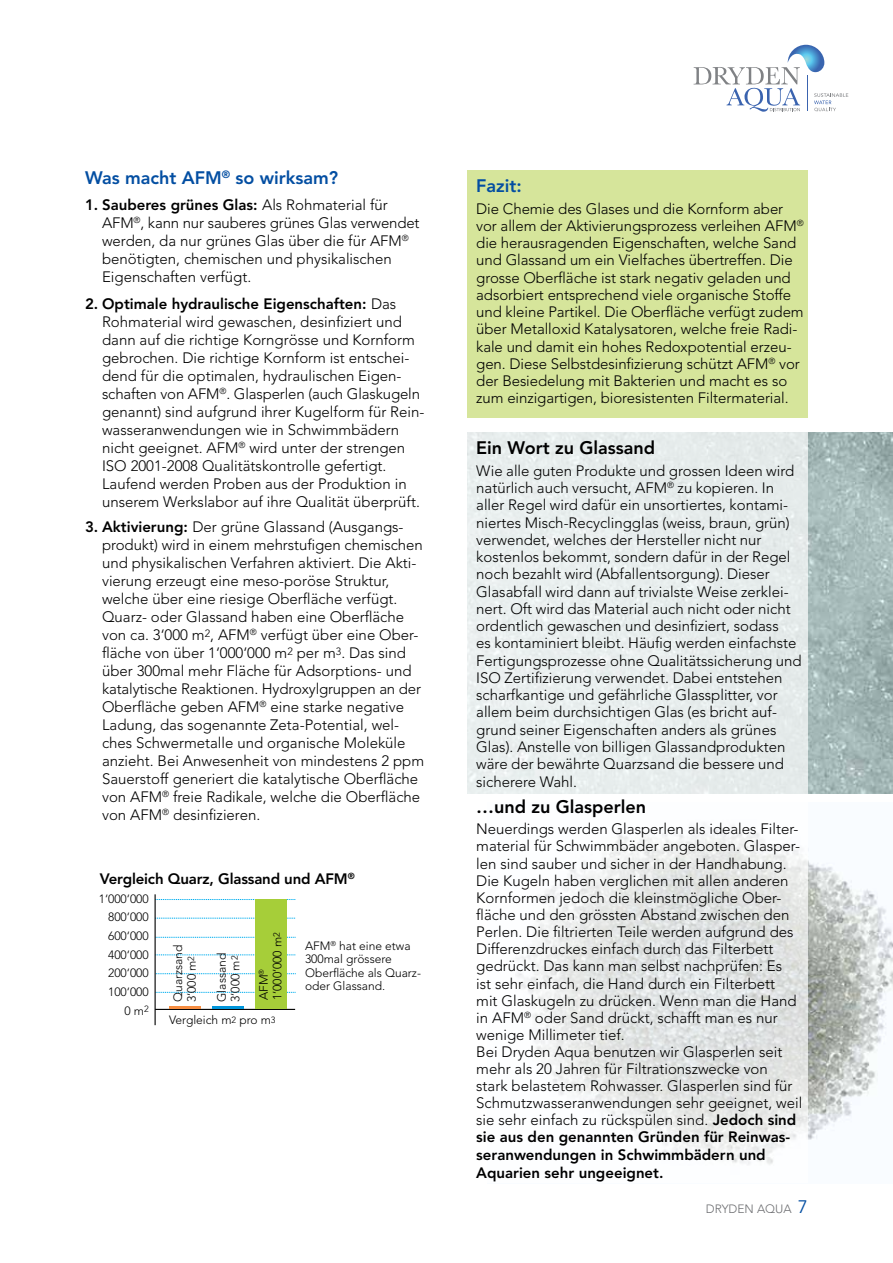
<style>
.page{position:relative;width:893px;height:1263px;background:#fff}
.page>*{position:absolute;margin:0;border:0;box-sizing:border-box;transform-origin:0 0}
.t1{font:800 18px "Avenir LT Std";color:#000}
.t2{font:800 18px "Avenir LT Std";color:#034ea2}
.t3{font:300 15px/17.2px "Avenir";color:#000}
.t4{font:800 15px/17.5px "Avenir LT Std";color:#000}
.t5{font:300 12px/13.5px "Avenir";color:#000}
.t6{font:300 12px "Avenir";color:#6d6e71}
.s1{font-family:"Avenir";font-weight:300}
.s2{font-family:"Avenir LT Std";font-weight:800}
.s3{font-size:9px}
.s4{font-weight:400;font-size:18px;color:#034ea2}
</style>
<div class="page">
<img style="left:808px;top:848px;width:85px;height:292px">
<svg style="left:693px;top:45px;width:155px;height:67px"></svg>
<img style="left:808px;top:433px;width:85px;height:361px">
<svg style="left:468px;top:432px;width:340px;height:733px;fill:#e8eeee"></svg>
<hr style="left:155px;top:1009px;width:140px;height:1px;background:#000">
<svg style="left:156px;top:899px;width:139px;height:1px"></svg>
<svg style="left:156px;top:918px;width:139px;height:1px"></svg>
<svg style="left:156px;top:937px;width:140px;height:1px"></svg>
<svg style="left:156px;top:955px;width:139px;height:1px"></svg>
<svg style="left:156px;top:973px;width:140px;height:1px"></svg>
<svg style="left:156px;top:992px;width:140px;height:1px"></svg>
<hr style="left:169px;top:1006px;width:32px;height:2px;background:#f68d41">
<hr style="left:212px;top:1006px;width:32px;height:2px;background:#0095da">
<div style="left:255px;top:899px;width:32px;height:109px;background:#a6ce39"></div>
<hr style="left:155px;top:894px;width:1px;height:131px;background:#000">
<div style="left:468px;top:170px;width:340px;height:247px;background:#d6e59b"></div>
<p class="t2" style="left:85px;top:167px;width:254px">Was macht AFM<sup>®</sup> so wirksam?</p>
<p class="t4" style="left:85px;top:196px;width:304px">1. Sauberes grünes Glas: <span class="s1">Als Rohmaterial für</span></p>
<p class="t3" style="left:102px;top:214px;width:319px;line-height:18px">AFM<sup>®</sup>, kann nur sauberes grünes Glas verwendet werden, da nur grünes Glas über die für AFM<sup>® </sup>benötigten, chemischen und physikalischen Eigenschaften verfügt.</p>
<p class="t4" style="left:85px;top:295px;width:313px">2. Optimale hydraulische Eigenschaften: <span class="s1">Das</span></p>
<p class="t3" style="left:102px;top:313px;width:324px;line-height:18px">Rohmaterial wird gewaschen, desinfiziert und dann auf die richtige Korngrösse und Kornform gebrochen. Die richtige Kornform ist entschei&shy;dend für die optimalen, hydraulischen Eigen&shy;schaften von AFM<sup>®</sup>. Glasperlen (auch Glaskugeln genannt) sind aufgrund ihrer Kugelform für Rein&shy;wasseranwendungen wie in Schwimmbädern nicht geeignet. AFM<sup>®</sup> wird unter der strengen ISO 2001-2008 Qualitätskontrolle gefertigt.<br>Laufend werden Proben aus der Produktion in unserem Werkslabor auf ihre Qualität überprüft.</p>
<p class="t3" style="left:102px;top:518px;width:324px;line-height:18px;text-indent:-17px"><span class="s2">3. Aktivierung:</span> Der grüne Glassand (Ausgangs&shy;produkt) wird in einem mehrstufigen chemischen und physikalischen Verfahren aktiviert. Die Akti&shy;vierung erzeugt eine meso-poröse Struktur, welche über eine riesige Oberfläche verfügt.<br>Quarz- oder Glassand haben eine Oberfläche von ca. 3‘000 m<sup>2</sup>, AFM<sup>®</sup> verfügt über eine Ober&shy;fläche von über 1‘000‘000 m<sup>2</sup> per m<sup>3</sup>. Das sind über 300mal mehr Fläche für Adsorptions- und katalytische Reaktionen. Hydroxylgruppen an der Oberfläche geben AFM<sup>®</sup> eine starke negative Ladung, das sogenannte Zeta-Potential, wel&shy;ches Schwermetalle und organische Moleküle anzieht. Bei Anwesenheit von mindestens 2 ppm Sauerstoff generiert die katalytische Oberfläche von AFM<sup>®</sup> freie Radikale, welche die Oberfläche von AFM<sup>®</sup> desinfizieren.</p>
<p class="t4" style="left:100px;top:870px;width:256px">Vergleich Quarz, Glassand und AFM<sup>®</sup></p>
<p class="t5" style="left:99px;top:889px;width:51px;line-height:18.6px;text-align:right">1‘000‘000<br>800‘000<br>600‘000<br>400‘000<br>200‘000<br>100‘000<br>0 m<sup>2</sup></p>
<p class="t5" style="left:171px;top:1002px;width:59px;rotate:-90deg">Quarzsand<br>3‘000 m<span class="s3">2</span></p>
<p class="t5" style="left:215px;top:1002px;width:50px;rotate:-90deg">Glassand<br>3‘000 m<span class="s3">2</span></p>
<p class="t5" style="left:257px;top:1000px;width:69px;rotate:-90deg">AFM<sup>®<br></sup>1‘000‘000 m<span class="s3">2</span></p>
<p class="t5" style="left:169px;top:1013px;width:108px">Vergleich m<span class="s3">2</span> pro m<span class="s3">3</span></p>
<p class="t5" style="left:305px;top:939px;width:118px">AFM<sup>®</sup> hat eine etwa<br>300mal grössere<br>Oberfläche als Quarz&shy;oder Glassand.</p>
<p class="t2" style="left:476px;top:175px;width:47px">Fazit:</p>
<p class="t3" style="left:476px;top:200px;width:329px">Die Chemie des Glases und die Kornform aber vor allem der Aktivierungsprozess verleihen AFM<sup>® </sup>die herausragenden Eigenschaften, welche Sand und Glassand um ein Vielfaches übertreffen. Die grosse Oberfläche ist stark negativ geladen und adsorbiert entsprechend viele organische Stoffe und kleine Partikel. Die Oberfläche verfügt zudem über Metalloxid Katalysatoren, welche freie Radi&shy;kale und damit ein hohes Redoxpotential erzeu&shy;gen. Diese Selbstdesinfizierung schützt AFM<sup>®</sup> vor der Besiedelung mit Bakterien und macht es so zum einzigartigen, bioresistenten Filtermaterial.</p>
<p class="t1" style="left:476px;top:437px;width:180px">Ein Wort zu Glassand</p>
<p class="t3" style="left:476px;top:462px;width:327px">Wie alle guten Produkte und grossen Ideen wird natürlich auch versucht, AFM<sup>®</sup> zu kopieren. In aller Regel wird dafür ein unsortiertes, kontami&shy;niertes Misch-Recyclingglas (weiss, braun, grün) verwendet, welches der Hersteller nicht nur kostenlos bekommt, sondern dafür in der Regel noch bezahlt wird (Abfallentsorgung). Dieser Glasabfall wird dann auf trivialste Weise zerklei&shy;nert. Oft wird das Material auch nicht oder nicht ordentlich gewaschen und desinfiziert, sodass<br>es kontaminiert bleibt. Häufig werden einfachste Fertigungsprozesse ohne Qualitätssicherung und ISO Zertifizierung verwendet. Dabei entstehen scharfkantige und gefährliche Glassplitter, vor allem beim durchsichtigen Glas (es bricht auf&shy;grund seiner Eigenschaften anders als grünes Glas). Anstelle von billigen Glassandprodukten wäre der bewährte Quarzsand die bessere und sicherere Wahl.</p>
<p class="t1" style="left:476px;top:795px;width:172px">…und zu Glasperlen</p>
<p class="t3" style="left:476px;top:820px;width:327px">Neuerdings werden Glasperlen als ideales Filter&shy;material für Schwimmbäder angeboten. Glasper&shy;len sind sauber und sicher in der Handhabung.<br>Die Kugeln haben verglichen mit allen anderen Kornformen jedoch die kleinstmögliche Ober&shy;fläche und den grössten Abstand zwischen den Perlen. Die filtrierten Teile werden aufgrund des Differenzdruckes einfach durch das Filterbett gedrückt. Das kann man selbst nachprüfen: Es<br>ist sehr einfach, die Hand durch ein Filterbett<br>mit Glaskugeln zu drücken. Wenn man die Hand in AFM<sup>®</sup> oder Sand drückt, schafft man es nur wenige Millimeter tief.<br>Bei Dryden Aqua benutzen wir Glasperlen seit mehr als 20 Jahren für Filtrationszwecke von stark belastetem Rohwasser. Glasperlen sind für Schmutzwasseranwendungen sehr geeignet, weil sie sehr einfach zu rückspülen sind. <span class="s2">Jedoch sind</span></p>
<p class="t4" style="left:476px;top:1128px;width:315px">sie aus den genannten Gründen für Reinwas&shy;seranwendungen in Schwimmbädern und<br>Aquarien sehr ungeeignet.</p>
<p class="t6" style="left:706px;top:1202px;width:104px">DRYDEN AQUA <span class="s4">7</span></p>
</div>
